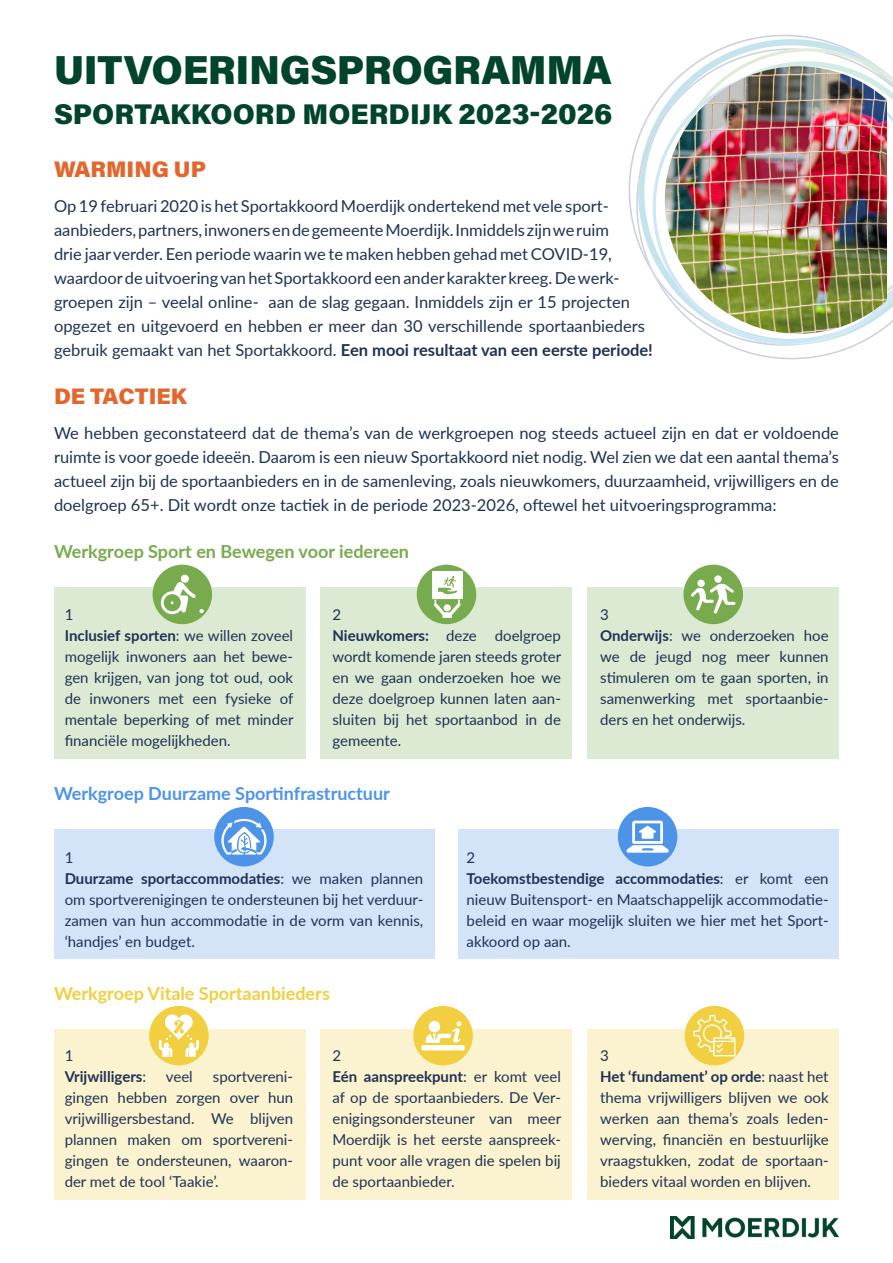
<style>
.page{position:relative;width:893px;height:1263px;background:#fff}
.page>*{position:absolute;margin:0;border:0;box-sizing:border-box;transform-origin:0 0}
.t1{font:40.5px "Acumin Variable Concept";letter-spacing:-.01em;color:#00442b}
.t2{font:28.5px "Acumin Variable Concept";color:#00442b}
.t3{font:22.5px "Acumin Variable Concept";color:#e2662e}
.t4{font:700 18px "Lato";color:#4d94e8}
.t5{font:700 18px "Lato";color:#78ab4d}
.t6{font:700 18px "Lato";color:#f2cf40}
.t7{font:16.5px/24px "Lato";color:#1f3253}
.t8{font:15px/21px "Lato";color:#1f3253;text-align:justify}
.t9{font:700 15px "Lato";color:#1f3253}
.s1{font-weight:700}
.s2{font-weight:400}
</style>
<div class="page">
<div style="left:54px;top:587px;width:251px;height:172px;background:#ddead3"></div>
<div style="left:321px;top:587px;width:251px;height:172px;background:#ddead3"></div>
<div style="left:588px;top:587px;width:251px;height:172px;background:#ddead3"></div>
<div style="left:153px;top:565px;width:59px;height:59px;background:#78ab4d;border-radius:50%"></div>
<svg style="left:161px;top:574px;width:43px;height:40px"></svg>
<div style="left:417px;top:565px;width:59px;height:59px;background:#78ab4d;border-radius:50%"></div>
<svg style="left:432px;top:571px;width:31px;height:47px"></svg>
<div style="left:683px;top:565px;width:60px;height:59px;background:#78ab4d;border-radius:50%"></div>
<div style="left:714px;top:575px;width:8px;height:8px;background:#fff;border-radius:50%"></div>
<div style="left:697px;top:580px;width:8px;height:7px;background:#fff;border-radius:50%"></div>
<svg style="left:691px;top:584px;width:44px;height:29px"></svg>
<div style="left:54px;top:829px;width:381px;height:130px;background:#d3e4f9"></div>
<div style="left:458px;top:829px;width:381px;height:130px;background:#d3e4f9"></div>
<div style="left:214px;top:807px;width:60px;height:59px;background:#4d94e8;border-radius:50%"></div>
<svg style="left:221px;top:819px;width:46px;height:35px"></svg>
<div style="left:618px;top:807px;width:59px;height:59px;background:#4d94e8;border-radius:50%"></div>
<svg style="left:626px;top:821px;width:43px;height:32px"></svg>
<img style="left:670px;top:1217px;width:169px;height:22px">
<svg style="left:629px;top:35px;width:191px;height:202px"></svg>
<svg style="left:638px;top:39px;width:209px;height:9px"></svg>
<svg style="left:636px;top:48px;width:221px;height:311px"></svg>
<svg style="left:638px;top:48px;width:255px;height:297px"></svg>
<img style="left:665px;top:66px;width:222px;height:268px">
<div style="left:54px;top:1029px;width:251px;height:171px;background:#fbf3cf"></div>
<div style="left:321px;top:1029px;width:251px;height:171px;background:#fbf3cf"></div>
<div style="left:588px;top:1029px;width:251px;height:171px;background:#fbf3cf"></div>
<div style="left:149px;top:1006px;width:60px;height:59px;background:#f2cf40;border-radius:50%"></div>
<svg style="left:159px;top:1014px;width:40px;height:43px"></svg>
<div style="left:413px;top:1006px;width:60px;height:59px;background:#f2cf40;border-radius:50%"></div>
<div style="left:421px;top:1045px;width:44px;height:5px;background:#fff"></div>
<svg style="left:426px;top:1021px;width:35px;height:22px"></svg>
<div style="left:685px;top:1006px;width:59px;height:59px;background:#f2cf40;border-radius:50%"></div>
<svg style="left:693px;top:1015px;width:42px;height:41px"></svg>
<p class="t1" style="left:54px;top:42px;width:559px">UITVOERINGSPROGRAMMA</p>
<p class="t2" style="left:54px;top:95px;width:560px">SPORTAKKOORD MOERDIJK 2023-2026</p>
<p class="t3" style="left:54px;top:153px;width:154px">WARMING UP</p>
<p class="t7" style="left:54px;top:193px;width:600px">Op 19 februari 2020 is het Sportakkoord Moerdijk ondertekend met vele sport&shy;aanbieders, partners, inwoners en de gemeente Moerdijk. Inmiddels zijn we ruim<br>drie jaar verder. Een periode waarin we te maken hebben gehad met COVID-19, waardoor de uitvoering van het Sportakkoord een ander karakter kreeg. De werk&shy;groepen zijn – veelal online- aan de slag gegaan. Inmiddels zijn er 15 projecten opgezet en uitgevoerd en hebben er meer dan 30 verschillende sportaanbieders gebruik gemaakt van het Sportakkoord. <span class="s1">Een mooi resultaat van een eerste periode!</span></p>
<p class="t3" style="left:54px;top:381px;width:134px">DE TACTIEK</p>
<p class="t7" style="left:54px;top:420px;width:786px;text-align:justify">We hebben geconstateerd dat de thema’s van de werkgroepen nog steeds actueel zijn en dat er voldoende ruimte is voor goede ideeën. Daarom is een nieuw Sportakkoord niet nodig. Wel zien we dat een aantal thema’s actueel zijn bij de sportaanbieders en in de samenleving, zoals nieuwkomers, duurzaamheid, vrijwilligers en de doelgroep 65+. Dit wordt onze tactiek in de periode 2023-2026, oftewel het uitvoeringsprogramma:</p>
<p class="t5" style="left:54px;top:538px;width:357px">Werkgroep Sport en Bewegen voor iedereen</p>
<p class="t8" style="left:65px;top:604px;width:10px">1</p>
<p class="t8" style="left:65px;top:625px;width:230px"><span class="s1">Inclusief sporten</span>: we willen zoveel mogelijk inwoners aan het bewe&shy;gen krijgen, van jong tot oud, ook de inwoners met een fysieke of mentale beperking of met minder financiële mogelijkheden.</p>
<p class="t8" style="left:332px;top:604px;width:10px">2</p>
<p class="t8" style="left:332px;top:625px;width:230px"><span class="s1">Nieuwkomers:</span> deze doelgroep wordt komende jaren steeds groter en we gaan onderzoeken hoe we deze doelgroep kunnen laten aan&shy;sluiten bij het sportaanbod in de gemeente.</p>
<p class="t4" style="left:54px;top:780px;width:337px">Werkgroep Duurzame Sportinfrastructuur</p>
<p class="t8" style="left:600px;top:604px;width:10px">3</p>
<p class="t8" style="left:600px;top:625px;width:230px"><span class="s1">Onderwijs</span>: we onderzoeken hoe we de jeugd nog meer kunnen stimuleren om te gaan sporten, in samenwerking met sportaanbie&shy;ders en het onderwijs.</p>
<p class="t8" style="left:65px;top:846px;width:10px">1</p>
<p class="t8" style="left:65px;top:867px;width:360px"><span class="s1">Duurzame sportaccommodaties</span>: we maken plannen om sportverenigingen te ondersteunen bij het verduur&shy;zamen van hun accommodatie in de vorm van kennis, ‘handjes’ en budget.</p>
<p class="t6" style="left:54px;top:980px;width:277px">Werkgroep Vitale Sportaanbieders</p>
<p class="t8" style="left:467px;top:846px;width:10px">2</p>
<p class="t8" style="left:467px;top:867px;width:364px"><span class="s1">Toekomstbestendige accommodaties</span>: er komt een nieuw Buitensport- en Maatschappelijk accommodatie&shy;beleid en waar mogelijk sluiten we hier met het Sport&shy;akkoord op aan.</p>
<p class="t8" style="left:65px;top:1044px;width:10px">1</p>
<p class="t9" style="left:65px;top:1065px;width:83px">Vrijwilligers<span class="s2">:</span></p>
<p class="t8" style="left:166px;top:1065px;width:28px">veel</p>
<p class="t8" style="left:65px;top:1065px;width:230px;text-indent:148px">sportvereni&shy;gingen hebben zorgen over hun vrijwilligersbestand. We blijven plannen maken om sportvereni&shy;gingen te ondersteunen, waaron&shy;der met de tool ‘Taakie’.</p>
<p class="t8" style="left:332px;top:1044px;width:10px">2</p>
<p class="t8" style="left:332px;top:1065px;width:230px"><span class="s1">Eén aanspreekpunt</span>: er komt veel af op de sportaanbieders. De Ver&shy;enigingsondersteuner van meer Moerdijk is het eerste aanspreek&shy;punt voor alle vragen die spelen bij de sportaanbieder.</p>
<p class="t8" style="left:600px;top:1044px;width:10px">3</p>
<p class="t8" style="left:600px;top:1065px;width:230px"><span class="s1">Het ‘fundament’ op orde</span>: naast het thema vrijwilligers blijven we ook werken aan thema’s zoals leden&shy;werving, financiën en bestuurlijke vraagstukken, zodat de sportaan&shy;bieders vitaal worden en blijven.</p>
</div>
